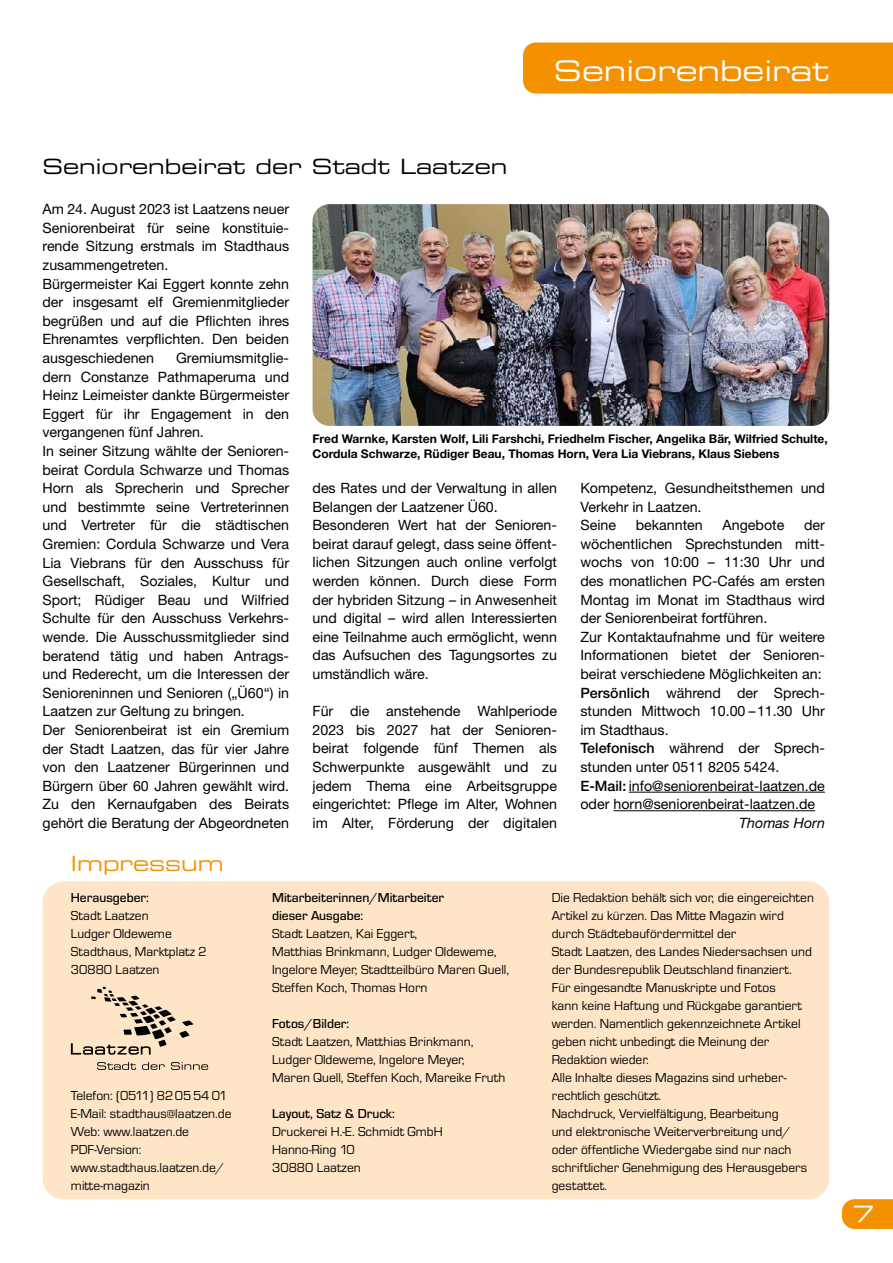
<style>
.page{position:relative;width:893px;height:1263px;background:#fff}
.page>*{position:absolute;margin:0;border:0;box-sizing:border-box;transform-origin:0 0}
.t1{font:28.5px "Eurostile Extended Two";color:#fff}
.t2{font:22.5px "Eurostile Extended Two";color:#fff}
.t3{font:21px "Eurostile Extended Two";color:#000}
.t4{font:21px "Eurostile Extended Two";color:#f39100}
.t5{font:14.25px/18.6px "Helvetica Neue LT Std";color:#000}
.t6{font:italic 14.25px "Helvetica Neue LT Std";color:#000}
.t7{font:13.5px/18px "Eurostile T";color:#000}
.t8{font:500 13.5px/18px "Eurostile T";color:#000}
.t9{font:700 12px/14.4px "Helvetica Neue LT Std";color:#000}
.s1{font-weight:500}
</style>
<div class="page">
<svg style="left:842px;top:1199px;width:51px;height:30px;background:#f3960d"></svg>
<div style="left:523px;top:43px;width:370px;height:51px;background:#f39100"></div>
<div style="left:43px;top:881px;width:786px;height:318px;background:#fee5c7;border-radius:21px"></div>
<svg style="left:71px;top:987px;width:122px;height:68px"></svg>
<svg style="left:97px;top:1062px;width:39px;height:8px"></svg>
<svg style="left:142px;top:1062px;width:23px;height:8px"></svg>
<svg style="left:171px;top:1062px;width:37px;height:8px"></svg>
<img style="left:313px;top:204px;width:516px;height:222px">
<hr style="left:629px;top:792px;width:196px;height:1px;background:#000">
<hr style="left:613px;top:810px;width:202px;height:1px;background:#000">
<h1 class="t1" style="left:554px;top:51px;width:277px">Seniorenbeirat</h1>
<h3 class="t3" style="left:43px;top:152px;width:466px">Seniorenbeirat der Stadt Laatzen</h3>
<p class="t5" style="left:43px;top:200px;width:248px">Am 24. August 2023 ist Laatzens neuer Seniorenbeirat für seine konstituie&shy;rende Sitzung erstmals im Stadthaus zusammengetreten.<br>Bürgermeister Kai Eggert konnte zehn der insgesamt elf Gremienmitglieder begrüßen und auf die Pflichten ihres Ehrenamtes verpflichten. Den beiden ausgeschiedenen</p>
<p class="t5" style="left:43px;top:348px;width:248px;text-indent:134px">Gremiumsmitglie&shy;dern Constanze Pathmaperuma und Heinz Leimeister dankte Bürgermeister Eggert für ihr Engagement in den vergangenen fünf Jahren.<br>In seiner Sitzung wählte der Senioren&shy;beirat Cordula Schwarze und Thomas Horn als Sprecherin und Sprecher und bestimmte seine Vertreterinnen und Vertreter für die städtischen Gremien: Cordula Schwarze und Vera Lia Viebrans für den Ausschuss für Gesellschaft, Soziales, Kultur und Sport; Rüdiger Beau und Wilfried Schulte für den Ausschuss Verkehrs&shy;wende. Die Ausschussmitglieder sind beratend tätig und haben Antrags&shy;und Rederecht, um die Interessen der Senioreninnen und Senioren („Ü60“) in Laatzen zur Geltung zu bringen.<br>Der Seniorenbeirat ist ein Gremium der Stadt Laatzen, das für vier Jahre von den Laatzener Bürgerinnen und Bürgern über 60 Jahren gewählt wird.<br>Zu den Kernaufgaben des Beirats gehört die Beratung der Abgeordneten</p>
<p class="t9" style="left:313px;top:432px;width:517px">Fred Warnke, Karsten Wolf, Lili Farshchi, Friedhelm Fischer, Angelika Bär, Wilfried Schulte,<br>Cordula Schwarze, Rüdiger Beau, Thomas Horn, Vera Lia Viebrans, Klaus Siebens</p>
<p class="t5" style="left:313px;top:478px;width:246px">des Rates und der Verwaltung in allen Belangen der Laatzener Ü60.<br>Besonderen Wert hat der Senioren&shy;beirat darauf gelegt, dass seine öffent&shy;lichen Sitzungen auch online verfolgt werden können. Durch diese Form der hybriden Sitzung – in Anwesenheit und digital – wird allen Interessierten eine Teilnahme auch ermöglicht, wenn das Aufsuchen des Tagungsortes zu umständlich wäre.</p>
<p class="t5" style="left:313px;top:702px;width:246px;text-align:justify">Für die anstehende Wahlperiode 2023 bis 2027 hat der Senioren&shy;beirat folgende fünf Themen als Schwerpunkte ausgewählt und zu jedem Thema eine Arbeitsgruppe eingerichtet: Pflege im Alter, Wohnen im Alter, Förderung der digitalen</p>
<p class="t5" style="left:580px;top:478px;width:246px">Kompetenz, Gesundheitsthemen und<br>Verkehr in Laatzen.<br>Seine</p>
<p class="t5" style="left:580px;top:516px;width:246px;text-indent:224px">der wöchentlichen Sprechstunden mitt&shy;wochs von 10:00 – 11:30 Uhr und des monatlichen PC-Cafés am ersten<br>Montag im Monat im Stadthaus wird der Seniorenbeirat fortführen.<br>Zur Kontaktaufnahme und für weitere<br>Informationen bietet der Senioren&shy;beirat verschiedene Möglichkeiten an:<br><span class="s1">Persönlich</span> während der Sprech&shy;stunden Mittwoch 10.00 –11.30 Uhr im Stadthaus.<br><span class="s1">Telefonisch</span> während der Sprech&shy;stunden unter 0511 8205 5424.<br><span class="s1">E-Mail:</span> info@seniorenbeirat-laatzen.de oder horn@seniorenbeirat-laatzen.de</p>
<p class="t6" style="left:739px;top:814px;width:87px">Thomas Horn</p>
<p class="t5" style="left:636px;top:516px;width:69px">bekannten</p>
<p class="t5" style="left:723px;top:516px;width:63px">Angebote</p>
<h3 class="t4" style="left:71px;top:849px;width:154px">Impressum</h3>
<p class="t8" style="left:71px;top:889px;width:80px">Herausgeber:</p>
<p class="t7" style="left:71px;top:907px;width:137px">Stadt Laatzen<br>Ludger Oldeweme<br>Stadthaus, Marktplatz 2<br>30880 Laatzen</p>
<p class="t7" style="left:71px;top:1087px;width:162px">Telefon: (0511) 8205 54 01<br>E-Mail: stadthaus@laatzen.de<br>Web: www.laatzen.de<br>PDF-Version: www.stadthaus.laatzen.de/ mitte-magazin</p>
<p class="t8" style="left:272px;top:889px;width:174px">Mitarbeiterinnen/Mitarbeiter dieser Ausgabe:</p>
<p class="t7" style="left:272px;top:925px;width:238px">Stadt Laatzen, Kai Eggert,<br>Matthias Brinkmann, Ludger Oldeweme, Ingelore Meyer, Stadtteilbüro Maren Quell, Steffen Koch, Thomas Horn</p>
<p class="t8" style="left:272px;top:1015px;width:79px">Fotos/Bilder:</p>
<p class="t7" style="left:272px;top:1033px;width:235px">Stadt Laatzen, Matthias Brinkmann,<br>Ludger Oldeweme, Ingelore Meyer,<br>Maren Quell, Steffen Koch, Mareike Fruth</p>
<p class="t8" style="left:272px;top:1105px;width:124px">Layout, Satz &amp; Druck:</p>
<p class="t7" style="left:272px;top:1123px;width:172px">Druckerei H.-E. Schmidt GmbH<br>Hanno-Ring 10<br>30880 Laatzen</p>
<p class="t7" style="left:552px;top:889px;width:264px">Die Redaktion behält sich vor, die eingereichten Artikel zu kürzen. Das Mitte Magazin wird durch Städtebaufördermittel der<br>Stadt Laatzen, des Landes Niedersachsen und der Bundesrepublik Deutschland finanziert.<br>Für eingesandte Manuskripte und Fotos<br>kann keine Haftung und Rückgabe garantiert werden. Namentlich gekennzeichnete Artikel geben nicht unbedingt die Meinung der Redaktion wieder.<br>Alle Inhalte dieses Magazins sind urheber&shy;rechtlich geschützt.<br>Nachdruck, Vervielfältigung, Bearbeitung<br>und elektronische Weiterverbreitung und/ oder öffentliche Wiedergabe sind nur nach schriftlicher Genehmigung des Herausgebers gestattet.</p>
<h2 class="t2" style="left:853px;top:1198px;width:23px">7</h2>
</div>
